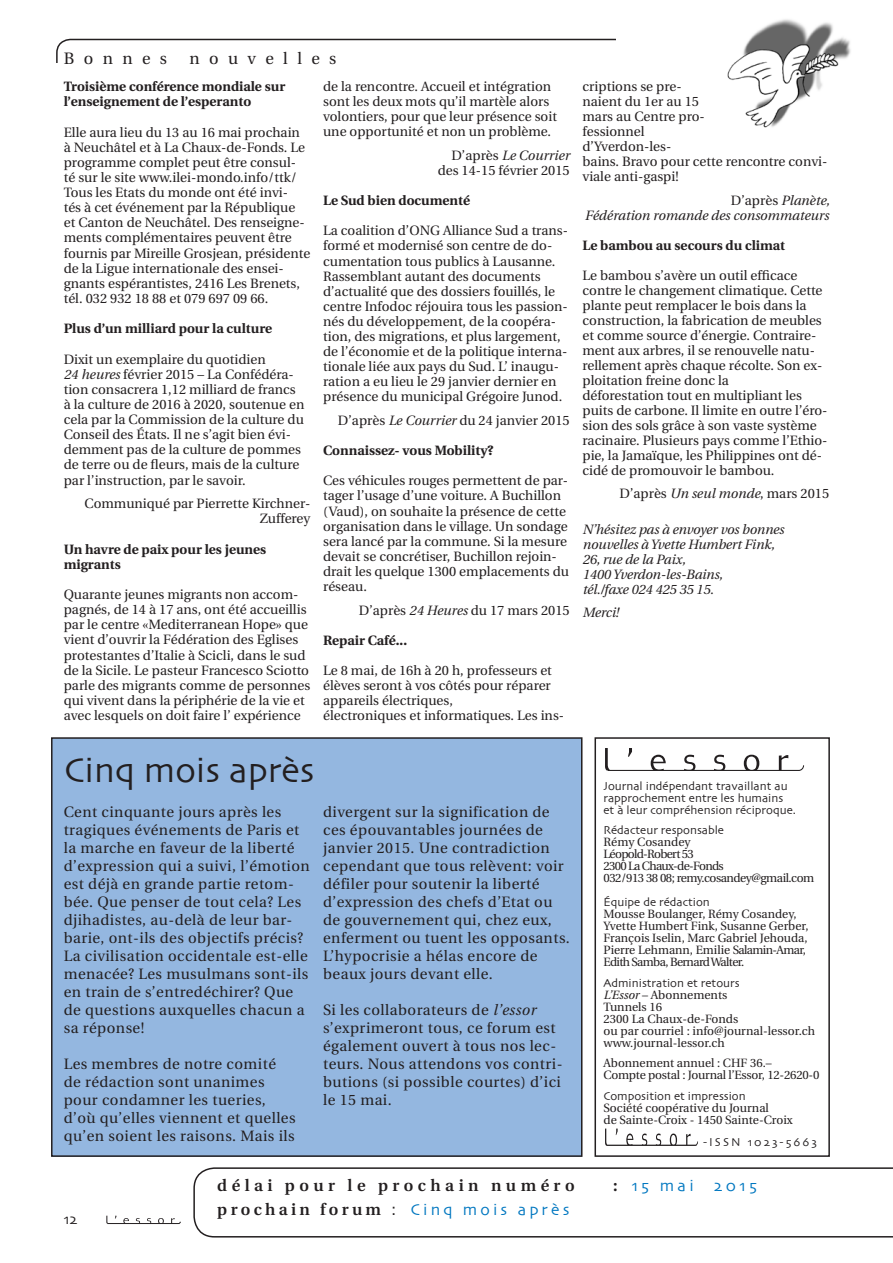
<style>
.page{position:relative;width:893px;height:1263px;background:#fff}
.page>*{position:absolute;margin:0;border:0;box-sizing:border-box;transform-origin:0 0}
.t1{font:36px "Skia";color:#231f20}
.t2{font:600 16.5px "Utopia";letter-spacing:.2em;color:#231f20}
.t3{font:600 16.5px "Utopia";letter-spacing:.27em;color:#231f20}
.t4{font:16.5px "Utopia";letter-spacing:.57em;color:#231f20}
.t5{font:16.5px "Skia";letter-spacing:.2em;color:#0077c0}
.t6{font:15px/18px "Utopia";letter-spacing:.03em;color:#231f20}
.t7{font:15px "Skia";color:#231f20}
.t8{font:13.5px/15.1px "Utopia";color:#231f20}
.t9{font:700 13.5px/15.1px "Utopia";color:#231f20}
.t10{font:italic 13.5px/15px "Utopia";letter-spacing:-.01em;color:#231f20;text-align:right}
.t11{font:12px/12px "Utopia";color:#231f20}
.t12{font:12px/12px "Skia";color:#231f20}
.t13{font:12px/12px "Utopia";letter-spacing:-.04em;color:#231f20}
.t14{font:12px/12px "Utopia";letter-spacing:-.02em;color:#231f20}
.t15{font:12px "Skia";letter-spacing:.17em;color:#231f20}
.s1{font-style:italic}
.s2{font-style:normal}
.s3{font-family:"Utopia";font-weight:600;color:#231f20}
.s4{font-family:"Skia";font-weight:400}
.s5{font-family:"Skia";font-weight:400;color:#0077c0}
</style>
<div class="page">
<svg style="left:106px;top:1216px;width:75px;height:8px"></svg>
<div style="left:56px;top:39px;width:573px;height:56px;border:2px solid #231f20;border-radius:14px"></div>
<div style="left:617px;top:31px;width:17px;height:71px;background:#fff"></div>
<div style="left:51px;top:63px;width:580px;height:37px;background:#fff"></div>
<svg style="left:193px;top:1167px;width:700px;height:70px"></svg>
<div style="left:52px;top:738px;width:530px;height:418px;background:#94b7e0"></div>
<div style="left:51px;top:737px;width:531px;height:420px;border:2px solid #231f20"></div>
<svg style="left:605px;top:748px;width:200px;height:23px"></svg>
<svg style="left:605px;top:1128px;width:93px;height:18px"></svg>
<div style="left:594px;top:737px;width:236px;height:420px;border:2px solid #231f20"></div>
<img style="left:727px;top:19px;width:124px;height:109px">
<p class="t4" style="left:64px;top:49px;width:105px">Bonnes</p>
<p class="t4" style="left:190px;top:49px;width:148px">nouvelles</p>
<p class="t9" style="left:64px;top:79px;width:223px">Troisième conférence mondiale sur l’enseignement de l’esperanto</p>
<p class="t8" style="left:64px;top:125px;width:248px">Elle aura lieu du 13 au 16 mai prochain à Neuchâtel et à La Chaux-de-Fonds. Le programme complet peut être consul&shy;té sur le site www.ilei-mondo.info/ttk/ Tous les Etats du monde ont été invi-<br>tés à cet événement par la République<br>et Canton de Neuchâtel. Des renseigne&shy;ments complémentaires peuvent être fournis par Mireille Grosjean, présidente de la Ligue internationale des ensei&shy;gnants espérantistes, 2416 Les Brenets, tél. 032 932 18 88 et 079 697 09 66.</p>
<p class="t9" style="left:64px;top:321px;width:210px">Plus d’un milliard pour la culture</p>
<p class="t8" style="left:64px;top:352px;width:242px">Dixit un exemplaire du quotidien<br><span class="s1">24 heures</span> février 2015 – La Confédéra&shy;tion consacrera 1,12 milliard de francs à la culture de 2016 à 2020, soutenue en cela par la Commission de la culture du Conseil des États. Il ne s’agit bien évi&shy;demment pas de la culture de pommes de terre ou de fleurs, mais de la culture par l’instruction, par le savoir.</p>
<p class="t8" style="left:85px;top:496px;width:227px;text-align:right">Communiqué par Pierrette Kirchner-<br>Zufferey</p>
<p class="t9" style="left:64px;top:542px;width:204px">Un havre de paix pour les jeunes migrants</p>
<p class="t8" style="left:64px;top:587px;width:248px">Quarante jeunes migrants non accom&shy;pagnés, de 14 à 17 ans, ont été accueillis par le centre «Mediterranean Hope» que vient d’ouvrir la Fédération des Eglises protestantes d’Italie à Scicli, dans le sud de la Sicile. Le pasteur Francesco Sciotto parle des migrants comme de personnes qui vivent dans la périphérie de la vie et avec lesquels on doit faire l’ expérience</p>
<p class="t8" style="left:323px;top:79px;width:235px">de la rencontre. Accueil et intégration sont les deux mots qu’il martèle alors volontiers, pour que leur présence soit une opportunité et non un problème.</p>
<p class="t8" style="left:438px;top:148px;width:134px;text-align:right">D’après <span class="s1">Le Courrier </span>des 14-15 février 2015</p>
<p class="t9" style="left:323px;top:193px;width:149px">Le Sud bien documenté</p>
<p class="t8" style="left:323px;top:223px;width:246px">La coalition d’ONG Alliance Sud a trans&shy;formé et modernisé son centre de do&shy;cumentation tous publics à Lausanne.<br>Rassemblant autant des documents d’actualité que des dossiers fouillés, le centre Infodoc réjouira tous les passion&shy;nés du développement, de la coopéra&shy;tion, des migrations, et plus largement, de l’économie et de la politique interna&shy;tionale liée aux pays du Sud. L’ inaugu&shy;ration a eu lieu le 29 janvier dernier en présence du municipal Grégoire Junod.</p>
<p class="t8" style="left:338px;top:413px;width:233px">D’après <span class="s1">Le Courrier</span> du 24 janvier 2015</p>
<p class="t9" style="left:323px;top:443px;width:172px">Connaissez- vous Mobility?</p>
<p class="t8" style="left:323px;top:473px;width:247px">Ces véhicules rouges permettent de par&shy;tager l’usage d’une voiture. A Buchillon (Vaud), on souhaite la présence de cette organisation dans le village. Un sondage sera lancé par la commune. Si la mesure devait se concrétiser, Buchillon rejoin&shy;drait les quelque 1300 emplacements du réseau.</p>
<p class="t8" style="left:359px;top:603px;width:212px">D’après <span class="s1">24 Heures</span> du 17 mars 2015</p>
<p class="t9" style="left:323px;top:633px;width:86px">Repair Café...</p>
<p class="t8" style="left:323px;top:663px;width:243px">Le 8 mai, de 16h à 20 h, professeurs et élèves seront à vos côtés pour réparer appareils électriques,<br>électroniques et informatiques. Les ins-</p>
<p class="t8" style="left:582px;top:79px;width:246px">criptions se pre-<br>naient du 1er au 15<br>mars au Centre pro-<br>fessionnel<br>d’Yverdon-les-<br>bains. Bravo pour cette rencontre convi&shy;viale anti-gaspi!</p>
<p class="t10" style="left:585px;top:193px;width:246px"><span class="s2">D’après</span> Planète,<br>Fédération romande des consommateurs</p>
<p class="t9" style="left:582px;top:237px;width:204px">Le bambou au secours du climat</p>
<p class="t8" style="left:582px;top:268px;width:247px">Le bambou s’avère un outil efficace contre le changement climatique. Cette plante peut remplacer le bois dans la construction, la fabrication de meubles et comme source d’énergie. Contraire&shy;ment aux arbres, il se renouvelle natu&shy;rellement après chaque récolte. Son ex&shy;ploitation freine donc la<br>déforestation tout en multipliant les puits de carbone. Il limite en outre l’éro&shy;sion des sols grâce à son vaste système racinaire. Plusieurs pays comme l’Ethio&shy;pie, la Jamaïque, les Philippines ont dé&shy;cidé de promouvoir le bambou.</p>
<p class="t8" style="left:619px;top:486px;width:211px">D’après <span class="s1">Un seul monde</span>, mars 2015</p>
<p class="t10" style="left:582px;top:522px;width:203px;text-align:left">N’hésitez pas à envoyer vos bonnes nouvelles à Yvette Humbert Fink,<br>26, rue de la Paix,<br>1400 Yverdon-les-Bains,<br>tél./faxe 024 425 35 15.</p>
<p class="t10" style="left:582px;top:605px;width:38px">Merci!</p>
<h1 class="t1" style="left:64px;top:748px;width:252px">Cinq mois après</h1>
<p class="t6" style="left:64px;top:803px;width:248px">Cent cinquante jours après les tragiques événements de Paris et la marche en faveur de la liberté d’expression qui a suivi, l’émotion est déjà en grande partie retom&shy;bée. Que penser de tout cela? Les djihadistes, au-delà de leur bar&shy;barie, ont-ils des objectifs précis?<br>La civilisation occidentale est-elle menacée? Les musulmans sont-ils en train de s’entredéchirer? Que de questions auxquelles chacun a sa réponse!</p>
<p class="t6" style="left:64px;top:1055px;width:233px">Les membres de notre comité de rédaction sont unanimes pour condamner les tueries, d’où qu’elles viennent et quelles qu’en soient les raisons. Mais ils</p>
<p class="t6" style="left:323px;top:803px;width:248px">divergent sur la signification de ces épouvantables journées de janvier 2015. Une contradiction cependant que tous relèvent: voir défiler pour soutenir la liberté d’expression des chefs d’Etat ou de gouvernement qui, chez eux, enferment ou tuent les opposants.<br>L’hypocrisie a hélas encore de beaux jours devant elle.</p>
<p class="t6" style="left:323px;top:1001px;width:241px">Si les collaborateurs de <span class="s1">l’essor </span>s’exprimeront tous, ce forum est également ouvert à tous nos lec&shy;teurs. Nous attendons vos contri&shy;butions (si possible courtes) d’ici le 15 mai.</p>
<p class="t12" style="left:603px;top:780px;width:194px">Journal indépendant travaillant au rapprochement entre les humains et à leur compréhension réciproque.</p>
<p class="t12" style="left:603px;top:825px;width:122px">Rédacteur responsable</p>
<p class="t13" style="left:603px;top:836px;width:212px">Rémy Cosandey<br>Léopold-Robert 53<br>2300 La Chaux-de-Fonds<br>032/913 38 08; remy.cosandey@gmail.com</p>
<p class="t12" style="left:603px;top:897px;width:108px">Équipe de rédaction</p>
<p class="t11" style="left:603px;top:908px;width:207px">Mousse Boulanger, Rémy Cosandey, Yvette Humbert Fink, Susanne Gerber, François Iselin, Marc Gabriel Jehouda, Pierre Lehmann, Emilie Salamin-Amar, Edith Samba, Bernard Walter.</p>
<p class="t12" style="left:603px;top:978px;width:138px">Administration et retours</p>
<p class="t11" style="left:603px;top:989px;width:213px"><span class="s1">L’Essor</span> – Abonnements<br>Tunnels 16<br>2300 La Chaux-de-Fonds<br>ou par courriel : info@journal-lessor.ch www.journal-lessor.ch</p>
<p class="t14" style="left:603px;top:1057px;width:217px">Abonnement annuel : CHF 36.–<br>Compte postal : Journal l’Essor, 12-2620-0</p>
<p class="t12" style="left:603px;top:1091px;width:144px">Composition et impression</p>
<p class="t11" style="left:603px;top:1102px;width:191px">Société coopérative du Journal<br>de Sainte-Croix - 1450 Sainte-Croix</p>
<p class="t15" style="left:703px;top:1135px;width:115px">-ISSN 1023-5663</p>
<p class="t7" style="left:64px;top:1210px;width:15px">12</p>
<p class="t3" style="left:217px;top:1176px;width:359px">délai pour le prochain numéro</p>
<p class="t5" style="left:613px;top:1175px;width:145px"><span class="s3">:</span> 15 mai 2015</p>
<p class="t2" style="left:217px;top:1200px;width:354px">prochain forum <span class="s4">:</span> <span class="s5">Cinq mois après</span></p>
</div>
